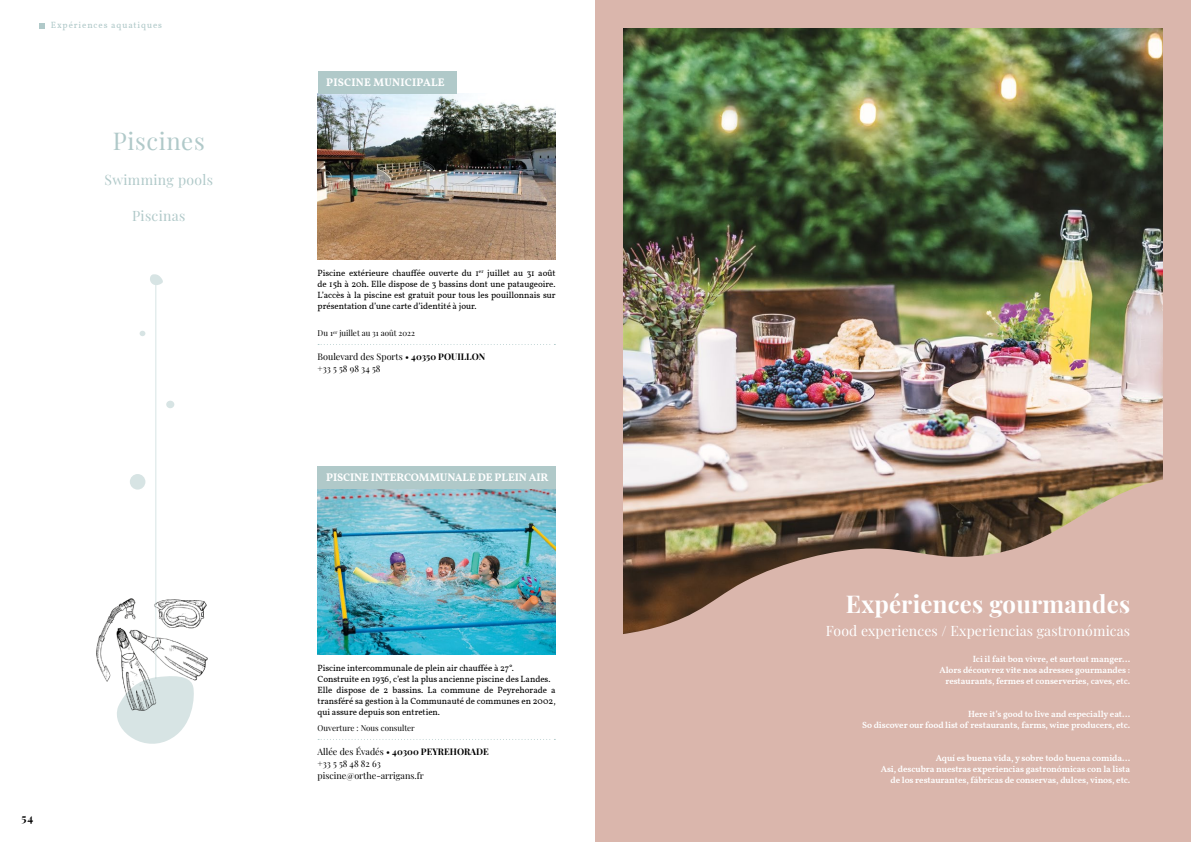
<style>
.page{position:relative;width:1191px;height:842px;background:#fff}
.page>*{position:absolute;margin:0;border:0;box-sizing:border-box;transform-origin:0 0}
.t1{font:700 24px "Playfair Display";letter-spacing:.01em;color:#fff}
.t2{font:24px "Playfair Display";letter-spacing:.025em;color:#b0c9c9}
.t3{font:14px "Playfair Display";letter-spacing:.01em;color:#fff}
.t4{font:14px "Playfair Display";letter-spacing:.025em;color:#b0c9c9}
.t5{font:700 11px "Vollkorn";letter-spacing:-.01em;color:#fff}
.t6{font:700 11px "Vollkorn";letter-spacing:.02em;color:#fff}
.t7{font:700 11px "Playfair Display";color:#000}
.t8{font:9px/11px "Vollkorn";letter-spacing:-.005em;color:#000;text-align:justify}
.t9{font:600 9px/11px "Vollkorn";letter-spacing:-.01em;color:#fff;text-align:right}
.t10{font:9px/12px "Playfair Display";color:#000}
.t11{font:9px "Vollkorn";letter-spacing:.1em;color:#b0c9c9}
.t12{font:8px "Playfair Display";color:#000}
.s1{font-weight:700}
</style>
<div class="page">
<div style="left:595px;top:0;width:596px;height:842px;background:#dab6ac"></div>
<img style="left:624px;top:28px;width:538px;height:450px">
<svg style="left:623px;top:478px;width:540px;height:156px"></svg>
<img style="left:96px;top:587px;width:112px;height:95px">
<div style="left:130px;top:474px;width:15px;height:16px;background:#d7e4e4;border-radius:50%"></div>
<div style="left:166px;top:401px;width:8px;height:7px;background:#d7e4e4;border-radius:50%"></div>
<svg style="left:140px;top:331px;width:5px;height:5px"></svg>
<hr style="left:155px;top:285px;width:1px;height:393px;background:#b0c9c9">
<svg style="left:110px;top:673px;width:85px;height:71px"></svg>
<svg style="left:150px;top:274px;width:13px;height:13px"></svg>
<img style="left:317px;top:94px;width:238px;height:165px">
<img style="left:317px;top:488px;width:238px;height:166px">
<div style="left:317px;top:71px;width:139px;height:23px;background:#b0c9c9"></div>
<svg style="left:318px;top:344px;width:237px;height:1px"></svg>
<div style="left:317px;top:466px;width:238px;height:22px;background:#b0c9c9"></div>
<svg style="left:318px;top:739px;width:237px;height:1px"></svg>
<svg style="left:40px;top:23px;width:5px;height:5px"></svg>
<p class="t11" style="left:51px;top:19px;width:113px">Expériences aquatiques</p>
<h1 class="t2" style="left:113px;top:122px;width:93px">Piscines</h1>
<h2 class="t4" style="left:104px;top:169px;width:110px">Swimming pools</h2>
<h2 class="t4" style="left:132px;top:205px;width:55px">Piscinas</h2>
<p class="t7" style="left:22px;top:809px;width:13px">54</p>
<p class="t6" style="left:326px;top:74px;width:120px">PISCINE MUNICIPALE</p>
<p class="t8" style="left:317px;top:267px;width:239px">Piscine extérieure chauffée ouverte du 1<sup>er</sup> juillet au 31 août de 15h à 20h. Elle dispose de 3 bassins dont une pataugeoire.<br>L’accès à la piscine est gratuit pour tous les pouillonnais sur présentation d’une carte d’identité à jour.</p>
<p class="t12" style="left:317px;top:327px;width:99px">Du 1<sup>er</sup> juillet au 31 août 2022</p>
<p class="t10" style="left:317px;top:350px;width:169px">Boulevard des Sports • <span class="s1">40350 POUILLON </span>+33 5 58 98 34 58</p>
<p class="t5" style="left:326px;top:469px;width:224px">PISCINE INTERCOMMUNALE DE PLEIN AIR</p>
<p class="t8" style="left:317px;top:662px;width:239px;text-align:left">Piscine intercommunale de plein air chauffée à 27°.<br>Construite en 1936, c’est la plus ancienne piscine des Landes.<br>Elle dispose de 2 bassins. La commune de Peyrehorade a transféré sa gestion à la Communauté de communes en 2002, qui assure depuis son entretien.</p>
<p class="t12" style="left:317px;top:722px;width:99px">Ouverture : Nous consulter</p>
<p class="t10" style="left:317px;top:745px;width:173px">Allée des Évadés • <span class="s1">40300 PEYREHORADE </span>+33 5 58 48 82 63 piscine@orthe-arrigans.fr</p>
<h1 class="t1" style="left:846px;top:585px;width:286px">Expériences gourmandes</h1>
<h2 class="t3" style="left:826px;top:620px;width:306px">Food experiences / Experiencias gastronómicas</h2>
<p class="t9" style="left:939px;top:653px;width:192px">Ici il fait bon vivre, et surtout manger…<br>Alors découvrez vite nos adresses gourmandes : restaurants, fermes et conserveries, caves, etc.</p>
<p class="t9" style="left:862px;top:708px;width:270px">Here it’s good to live and especially eat…<br>So discover our food list of restaurants, farms, wine producers, etc.</p>
<p class="t9" style="left:880px;top:752px;width:251px">Aquí es buena vida, y sobre todo buena comida…<br>Asi, descubra nuestras experiencias gastronómicas con la lista de los restaurantes, fábricas de conservas, dulces, vinos, etc.</p>
</div>
